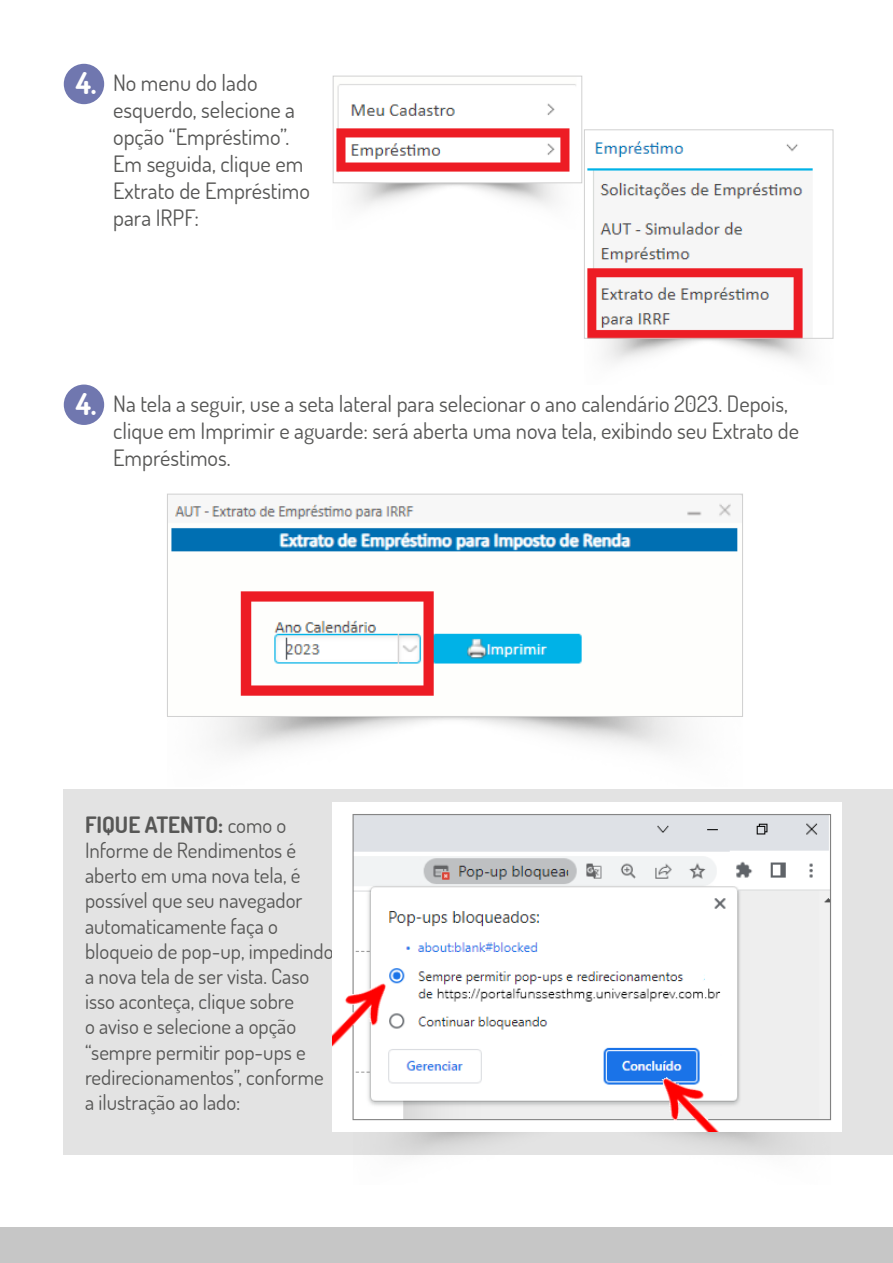
<style>
.page{position:relative;width:893px;height:1263px;background:#fff}
.page>*{position:absolute;margin:0;border:0;box-sizing:border-box;transform-origin:0 0}
.t1{font:22.5px/27px "Dosis";color:#575756}
.t2{font:700 22.5px "Dosis";color:#575756}
.t3{font:21px/25.2px "Dosis";color:#575756}
.s1{font-weight:700;font-size:30px;color:#fff}
.s2{font-weight:400;font-size:21px}
</style>
<div class="page">
<div style="left:0;top:1227px;width:893px;height:36px;background:#c6c6c6"></div>
<div style="left:64px;top:64px;width:40px;height:40px;background:#7077af;border-radius:50%"></div>
<div style="left:64px;top:385px;width:40px;height:40px;background:#7077af;border-radius:50%"></div>
<img style="left:333px;top:84px;width:249px;height:123px">
<img style="left:587px;top:141px;width:226px;height:221px">
<div style="left:333px;top:76px;width:249px;height:107px;border:1px solid #d0d0d0"></div>
<div style="left:584px;top:129px;width:249px;height:210px;border:1px solid #d0d0d0"></div>
<img style="left:171px;top:503px;width:567px;height:249px">
<div style="left:167px;top:494px;width:576px;height:223px;border:1px solid #d0d0d0"></div>
<div style="left:64px;top:789px;width:829px;height:366px;background:#e3e3e3"></div>
<img style="left:353px;top:1131px;width:478px;height:20px">
<img style="left:333px;top:802px;width:509px;height:329px">
<p class="t1" style="left:113px;top:69px;width:198px;text-indent:-37px"><span class="s1">4.</span> No menu do lado esquerdo, selecione a opção “Empréstimo”.<br>Em seguida, clique em<br>Extrato de Empréstimo para IRPF:</p>
<p class="t1" style="left:113px;top:390px;width:687px;text-indent:-37px"><span class="s1">4.</span> Na tela a seguir, use a seta lateral para selecionar o ano calendário 2023. Depois, clique em Imprimir e aguarde: será aberta uma nova tela, exibindo seu Extrato de<br>Empréstimos.</p>
<p class="t2" style="left:85px;top:810px;width:203px">FIQUE ATENTO: <span class="s2">como o</span></p>
<p class="t3" style="left:85px;top:837px;width:250px">Informe de Rendimentos é aberto em uma nova tela, é possível que seu navegador automaticamente faça o bloqueio de pop-up, impedindo a nova tela de ser vista. Caso isso aconteça, clique sobre<br>o aviso e selecione a opção “sempre permitir pop-ups e redirecionamentos”, conforme a ilustração ao lado:</p>
</div>
